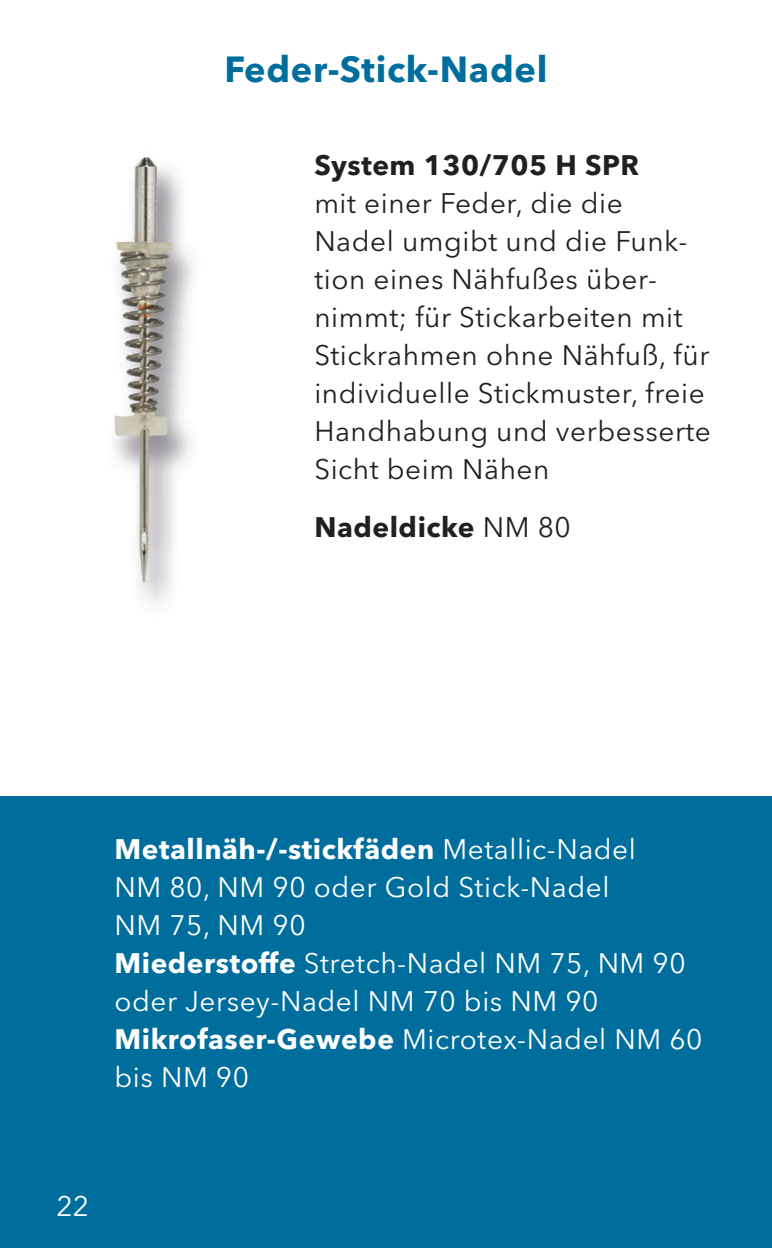
<style>
.page{position:relative;width:772px;height:1248px;background:#fff}
.page>*{position:absolute;margin:0;border:0;box-sizing:border-box;transform-origin:0 0}
.t1{font:700 36px "Avenir Next W1 G";letter-spacing:.02em;color:#006e9d}
.t2{font:28px/38px "Avenir Next W1 G";letter-spacing:.02em;color:#231f20}
.t3{font:28px/38px "Avenir Next W1 G";letter-spacing:.02em;color:#fff}
.t4{font:700 28px "Avenir Next W1 G";letter-spacing:.02em;color:#231f20}
.s1{font-weight:400}
.s2{font-weight:700}
</style>
<div class="page">
<hr style="left:771px;top:554px;width:1px;height:152px;background:#ee2a2b">
<div style="left:0;top:796px;width:771px;height:451px;background:#006e9d"></div>
<img style="left:114px;top:157px;width:79px;height:446px">
<p class="t1" style="left:224px;top:41px;width:324px">Feder-Stick-Nadel</p>
<p class="t4" style="left:314px;top:143px;width:326px">System 130/705 H SPR</p>
<p class="t2" style="left:314px;top:182px;width:398px">mit einer Feder, die die<br>Nadel umgibt und die Funk&shy;tion eines Nähfußes über&shy;nimmt; für Stickarbeiten mit<br>Stickrahmen ohne Nähfuß, für individuelle Stickmuster, freie<br>Handhabung und verbesserte<br>Sicht beim Nähen</p>
<p class="t4" style="left:314px;top:505px;width:258px">Nadeldicke <span class="s1">NM 80</span></p>
<p class="t3" style="left:114px;top:827px;width:589px"><span class="s2">Metallnäh-/-stickfäden</span> Metallic-Nadel<br>NM 80, NM 90 oder Gold Stick-Nadel<br>NM 75, NM 90<br><span class="s2">Miederstoffe</span> Stretch-Nadel NM 75, NM 90 oder Jersey-Nadel NM 70 bis NM 90<br><span class="s2">Mikrofaser-Gewebe</span> Microtex-Nadel NM 60 bis NM 90</p>
<p class="t3" style="left:56px;top:1184px;width:34px">22</p>
</div>
